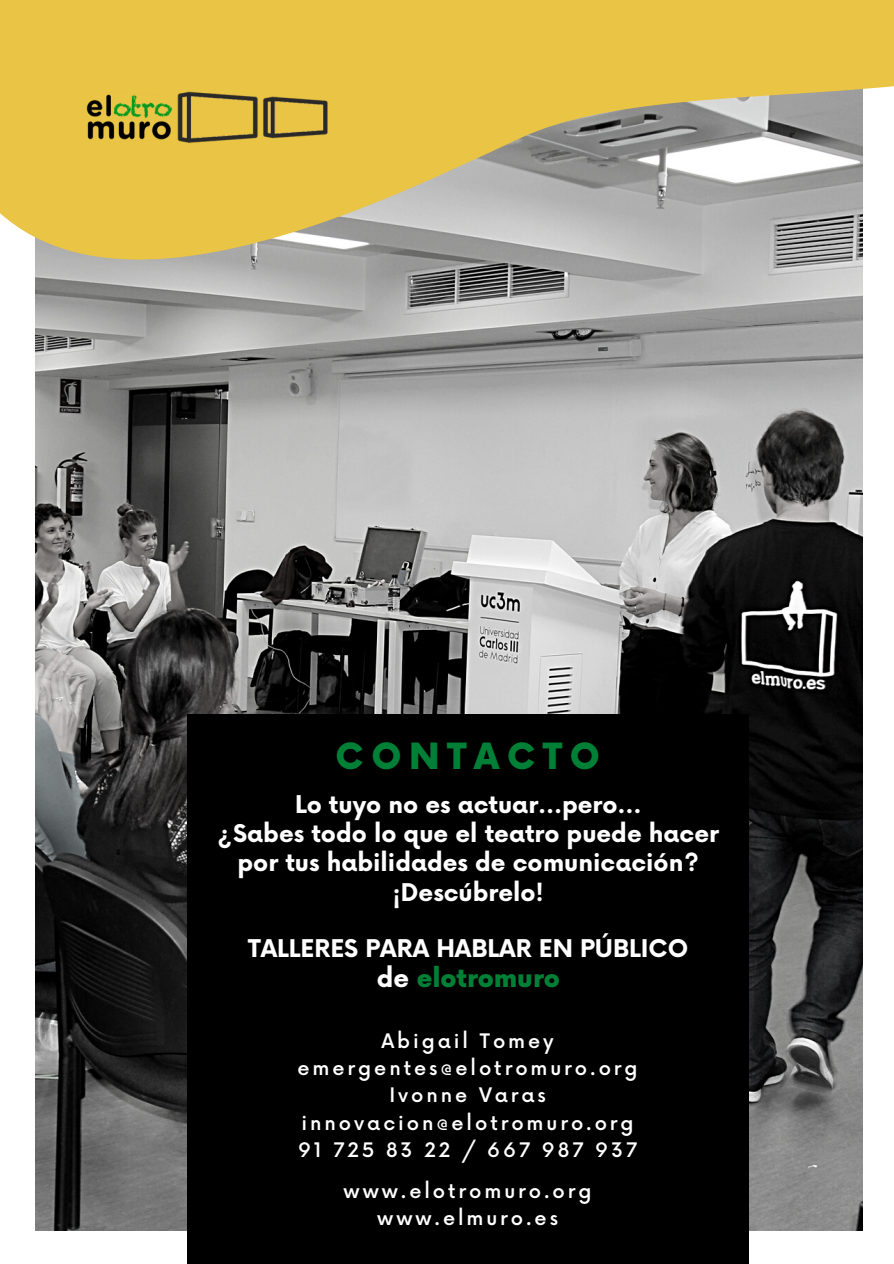
<style>
.page{position:relative;width:894px;height:1264px;background:#fff}
.page>*{position:absolute;margin:0;border:0;box-sizing:border-box;transform-origin:0 0}
.t1{font:900 35.25px "Now";letter-spacing:.22em;color:#008037}
.t2{font:900 25.35px "Now";color:#008037}
.t3{font:700 23.85px/29.2px "Now";color:#fff;text-align:center}
.t4{font:500 19.5px/27.2px "Now";letter-spacing:.15em;color:#fff;text-align:center}
.s1{font-weight:700;color:#fff}
</style>
<div class="page">
<img style="left:35px;top:602px;width:827px;height:628px">
<div style="left:187px;top:714px;width:561px;height:549px;background:#000"></div>
<svg style="left:0;top:0;width:893px;height:602px;background:#b3aa8e"></svg>
<img style="left:35px;top:46px;width:339px;height:136px">
<h1 class="t1" style="left:335px;top:737px;width:266px">CONTACTO</h1>
<p class="t3" style="left:217px;top:791px;width:503px">Lo tuyo no es actuar…pero…<br>¿Sabes todo lo que el teatro puede hacer por tus habilidades de comunicación? ¡Descúbrelo!</p>
<p class="t3" style="left:248px;top:935px;width:441px">TALLERES PARA HABLAR EN PÚBLICO</p>
<p class="t2" style="left:376px;top:964px;width:184px"><span class="s1">de</span> elotromuro</p>
<p class="t4" style="left:297px;top:1028px;width:341px">Abigail Tomey emergentes@elotromuro.org<br>Ivonne Varas innovacion@elotromuro.org<br>91 725 83 22 / 667 987 937</p>
<p class="t4" style="left:343px;top:1178px;width:249px">www.elotromuro.org www.elmuro.es</p>
</div>
